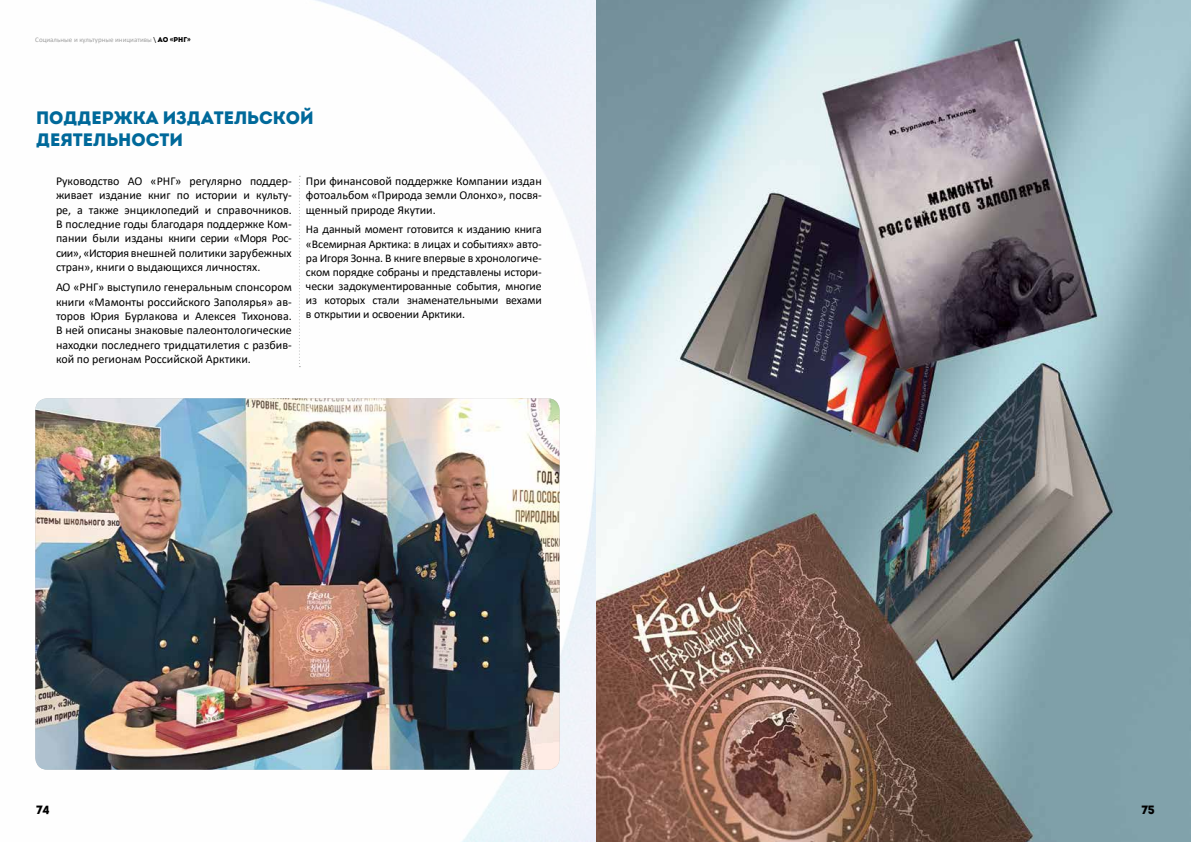
<style>
.page{position:relative;width:1191px;height:842px;background:#fff}
.page>*{position:absolute;margin:0;border:0;box-sizing:border-box;transform-origin:0 0}
.t1{font:900 18px/21.6px "Intro";color:#00699a}
.t2{font:12px/14.4px "Calibri";color:#000;text-align:justify}
.t3{font:900 12px "Intro";color:#000}
.t4{font:11.8px/14.2px "Calibri";letter-spacing:-.01em;color:#000;text-align:justify}
.t5{font:7px "Calibri";color:#a0a0a0}
.s1{color:#000}
.s2{font-family:"Intro";font-weight:900;color:#000}
</style>
<div class="page">
<img style="left:299px;top:0;width:297px;height:842px">
<img style="left:35px;top:398px;width:524px;height:372px">
<svg style="left:299px;top:176px;width:1px;height:191px"></svg>
<img style="left:596px;top:0;width:595px;height:842px">
<p class="t5" style="left:35px;top:35px;width:157px">Социальные и культурные инициативы <span class="s1">\</span> <span class="s2">АО «РНГ»</span></p>
<h1 class="t1" style="left:36px;top:107px;width:279px">ПОДДЕРЖКА ИЗДАТЕЛЬСКОЙ<br>ДЕЯТЕЛЬНОСТИ</h1>
<p class="t2" style="left:56px;top:173px;width:237px">Руководство АО «РНГ» регулярно поддер&shy;живает издание книг по истории и культу&shy;ре, а также энциклопедий и справочников.<br>В последние годы благодаря поддержке Ком&shy;пании были изданы книги серии «Моря Рос&shy;сии», «История внешней политики зарубежных стран», книги о выдающихся личностях.</p>
<p class="t2" style="left:56px;top:280px;width:237px">АО «РНГ» выступило генеральным спонсором книги «Мамонты российского Заполярья» ав&shy;торов Юрия Бурлакова и Алексея Тихонова.<br>В ней описаны знаковые палеонтологические находки последнего тридцатилетия с разбив&shy;кой по регионам Российской Арктики.</p>
<p class="t2" style="left:306px;top:173px;width:237px">При финансовой поддержке Компании издан фотоальбом «Природа земли Олонхо», посвя&shy;щенный природе Якутии.</p>
<p class="t4" style="left:306px;top:222px;width:237px">На данный момент готовится к изданию книга «Всемирная Арктика: в лицах и событиях» авто&shy;ра Игоря Зонна. В книге впервые в хронологиче&shy;ском порядке собраны и представлены истори&shy;чески задокументированные события, многие из которых стали знаменательными вехами в открытии и освоении Арктики.</p>
<p class="t3" style="left:36px;top:802px;width:15px">74</p>
<p class="t3" style="left:1141px;top:802px;width:15px">75</p>
</div>
